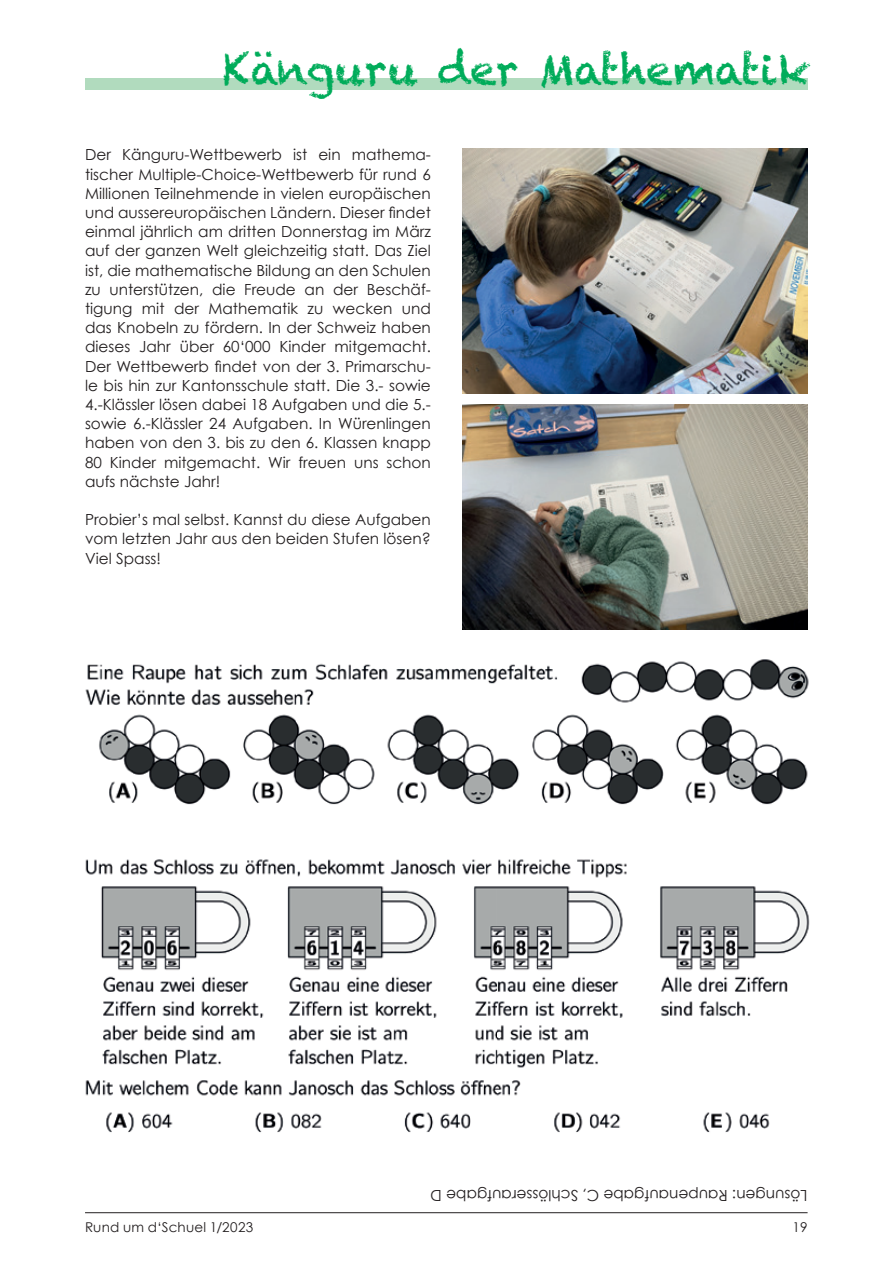
<style>
.page{position:relative;width:893px;height:1263px;background:#fff}
.page>*{position:absolute;margin:0;border:0;box-sizing:border-box;transform-origin:0 0}
.t1{font:42px "Chalkduster";color:#00ac5a}
.t2{font:15.3px/19.2px "Century Gothic";color:#231f20;text-align:justify}
.t3{font:13.5px "Century Gothic";letter-spacing:.015em;color:#231f20}
</style>
<div class="page">
<hr style="left:85px;top:1212px;width:723px;height:1px;background:#231f20">
<div style="left:85px;top:79px;width:723px;height:11px;background:#b1dbbe"></div>
<img style="left:463px;top:149px;width:345px;height:245px">
<img style="left:463px;top:405px;width:345px;height:224px">
<img style="left:85px;top:859px;width:725px;height:274px">
<img style="left:85px;top:659px;width:724px;height:146px">
<h1 class="t1" style="left:223px;top:45px;width:589px">Känguru der Mathematik</h1>
<p class="t2" style="left:85px;top:145px;width:347px">Der Känguru-Wettbewerb ist ein mathema&shy;tischer Multiple-Choice-Wettbewerb für rund 6<br>Millionen Teilnehmende in vielen europäischen und aussereuropäischen Ländern. Dieser findet einmal jährlich am dritten Donnerstag im März auf der ganzen Welt gleichzeitig statt. Das Ziel ist, die mathematische Bildung an den Schulen zu unterstützen, die Freude an der Beschäf&shy;tigung mit der Mathematik zu wecken und das Knobeln zu fördern. In der Schweiz haben dieses Jahr über 60‘000 Kinder mitgemacht.<br>Der Wettbewerb findet von der 3. Primarschu&shy;le bis hin zur Kantonsschule statt. Die 3.- sowie 4.-Klässler lösen dabei 18 Aufgaben und die 5.- sowie 6.-Klässler 24 Aufgaben. In Würenlingen haben von den 3. bis zu den 6. Klassen knapp 80 Kinder mitgemacht. Wir freuen uns schon aufs nächste Jahr!</p>
<p class="t2" style="left:85px;top:510px;width:347px">Probier’s mal selbst. Kannst du diese Aufgaben vom letzten Jahr aus den beiden Stufen lösen?<br>Viel Spass!</p>
<p class="t2" style="left:808px;top:1206px;width:378px;rotate:-180deg">Lösungen: Raupenaufgabe C, Schlösseraufgabe D</p>
<p class="t3" style="left:85px;top:1219px;width:170px">Rund um d‘Schuel 1/2023</p>
<p class="t3" style="left:793px;top:1219px;width:16px">19</p>
</div>
